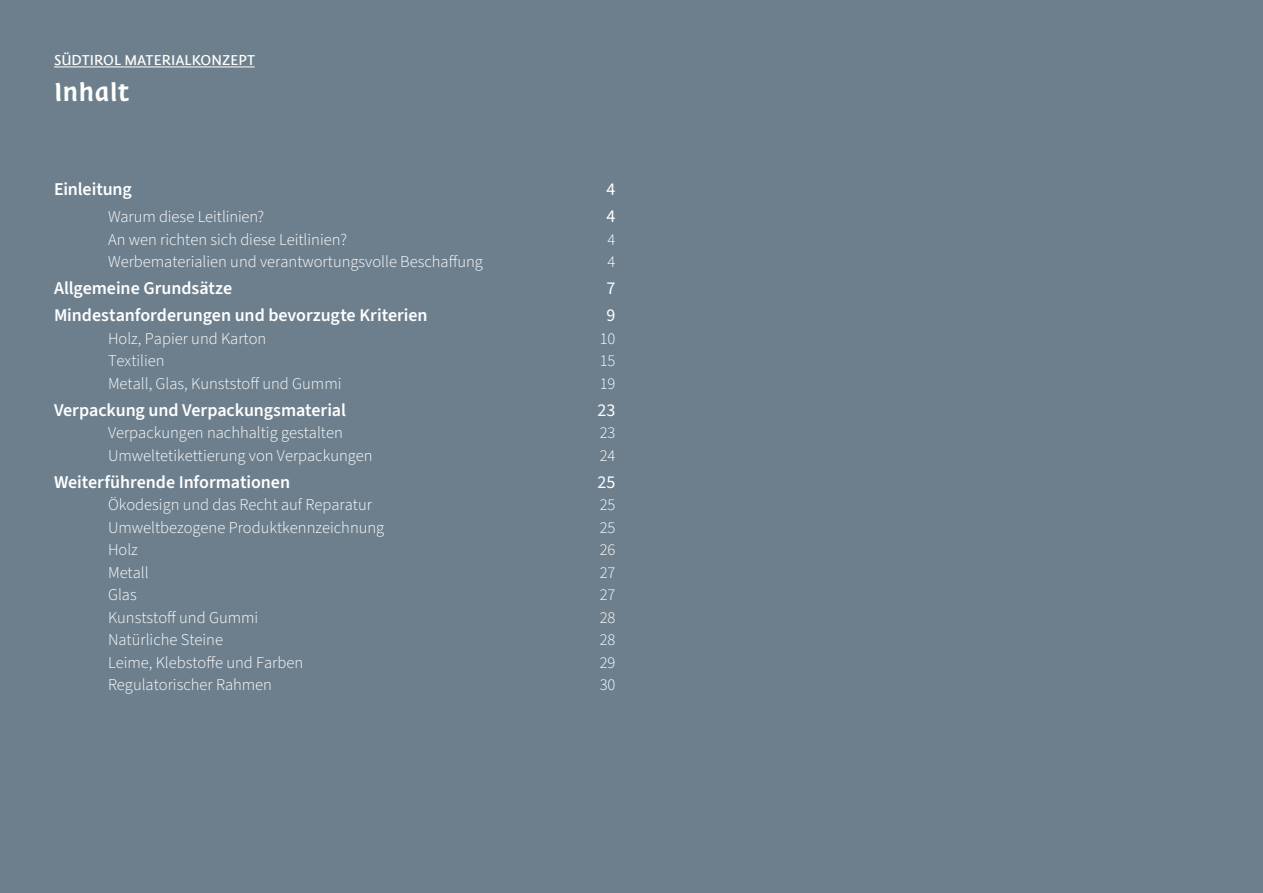
<style>
.page{position:relative;width:1263px;height:893px;background:#6d7f8d}
.page>*{position:absolute;margin:0;border:0;box-sizing:border-box;transform-origin:0 0}
.t1{font:30px "Suedtirol Pro";color:#fffffc}
.t2{font:600 18px "Source Sans 3";letter-spacing:-.005em;color:#fff}
.t3{font:18px "Source Sans 3";color:#fff}
.t4{font:300 16.5px "Source Sans 3";color:#fff}
.t5{font:300 16.5px "Source Sans 3";color:#fdfeff}
.t6{font:300 16.5px "Source Sans 3";color:#f9fcfd}
.t7{font:15px "Suedtirol Next TT";color:#fffffc}
</style>
<div class="page">
<hr style="left:54px;top:66px;width:201px;height:1px;background:#fffffc">
<p class="t7" style="left:54px;top:52px;width:203px">SÜDTIROL MATERIALKONZEPT</p>
<h1 class="t1" style="left:54px;top:75px;width:77px">Inhalt</h1>
<p class="t2" style="left:54px;top:177px;width:79px">Einleitung</p>
<p class="t3" style="left:607px;top:177px;width:10px">4</p>
<p class="t4" style="left:108px;top:206px;width:158px">Warum diese Leitlinien?</p>
<p class="t3" style="left:607px;top:204px;width:10px">4</p>
<p class="t4" style="left:108px;top:228px;width:241px">An wen richten sich diese Leitlinien?</p>
<p class="t4" style="left:608px;top:228px;width:9px">4</p>
<p class="t4" style="left:108px;top:251px;width:376px">Werbematerialien und verantwortungsvolle Beschaffung</p>
<p class="t4" style="left:608px;top:251px;width:9px">4</p>
<p class="t2" style="left:54px;top:276px;width:180px">Allgemeine Grundsätze</p>
<p class="t3" style="left:607px;top:276px;width:10px">7</p>
<p class="t2" style="left:54px;top:303px;width:375px">Mindestanforderungen und bevorzugte Kriterien</p>
<p class="t3" style="left:607px;top:303px;width:10px">9</p>
<p class="t4" style="left:108px;top:327px;width:160px">Holz, Papier und Karton</p>
<p class="t4" style="left:600px;top:327px;width:17px">10</p>
<p class="t6" style="left:108px;top:350px;width:58px">Textilien</p>
<p class="t6" style="left:600px;top:350px;width:17px">15</p>
<p class="t6" style="left:108px;top:372px;width:235px">Metall, Glas, Kunststoff und Gummi</p>
<p class="t6" style="left:600px;top:372px;width:17px">19</p>
<p class="t2" style="left:54px;top:398px;width:294px">Verpackung und Verpackungsmaterial</p>
<p class="t3" style="left:597px;top:398px;width:20px">23</p>
<p class="t4" style="left:108px;top:422px;width:236px">Verpackungen nachhaltig gestalten</p>
<p class="t4" style="left:600px;top:422px;width:17px">23</p>
<p class="t4" style="left:108px;top:444px;width:266px">Umweltetikettierung von Verpackungen</p>
<p class="t4" style="left:600px;top:444px;width:17px">24</p>
<p class="t2" style="left:54px;top:470px;width:238px">Weiterführende Informationen</p>
<p class="t3" style="left:597px;top:470px;width:20px">25</p>
<p class="t5" style="left:108px;top:494px;width:266px">Ökodesign und das Recht auf Reparatur</p>
<p class="t5" style="left:600px;top:494px;width:17px">25</p>
<p class="t5" style="left:108px;top:516px;width:278px">Umweltbezogene Produktkennzeichnung</p>
<p class="t5" style="left:600px;top:516px;width:17px">25</p>
<p class="t5" style="left:108px;top:539px;width:31px">Holz</p>
<p class="t5" style="left:600px;top:539px;width:17px">26</p>
<p class="t5" style="left:108px;top:561px;width:42px">Metall</p>
<p class="t5" style="left:600px;top:561px;width:17px">27</p>
<p class="t5" style="left:108px;top:584px;width:30px">Glas</p>
<p class="t5" style="left:600px;top:584px;width:17px">27</p>
<p class="t5" style="left:108px;top:606px;width:152px">Kunststoff und Gummi</p>
<p class="t5" style="left:600px;top:606px;width:17px">28</p>
<p class="t5" style="left:108px;top:629px;width:117px">Natürliche Steine</p>
<p class="t5" style="left:600px;top:629px;width:17px">28</p>
<p class="t5" style="left:108px;top:651px;width:197px">Leime, Klebstoffe und Farben</p>
<p class="t5" style="left:600px;top:651px;width:17px">29</p>
<p class="t5" style="left:108px;top:674px;width:165px">Regulatorischer Rahmen</p>
<p class="t5" style="left:600px;top:674px;width:17px">30</p>
</div>
